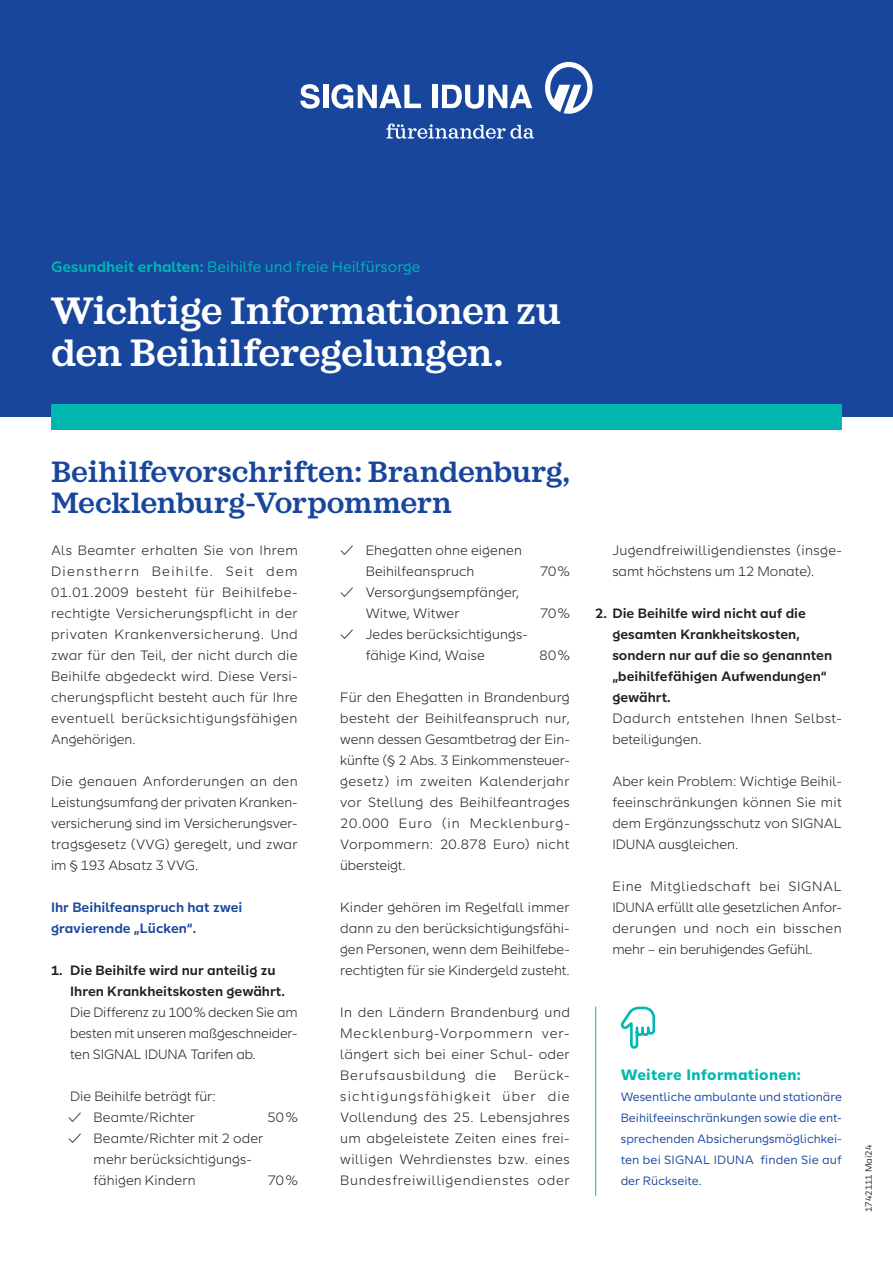
<style>
.page{position:relative;width:893px;height:1263px;background:#fff}
.page>*{position:absolute;margin:0;border:0;box-sizing:border-box;transform-origin:0 0}
.t1{font:600 39px/42px "SI Serif";letter-spacing:-.01em;color:#fff}
.t2{font:600 30px/31.5px "SI Serif";letter-spacing:-.005em;color:#18469d}
.t3{font:15px "SI Sans";color:#00b8af}
.t4{font:700 15px "SI Sans";letter-spacing:.02em;color:#00b8af}
.t5{font:300 13.5px/21px "SI Sans";letter-spacing:.005em;color:#231f20;text-align:justify}
.t6{font:600 13.5px/21px "SI Sans";color:#231f20}
.t7{font:300 13.5px/21px "SI Sans";letter-spacing:.025em;color:#231f20}
.t8{font:600 13.5px/21px "SI Sans";color:#18469d}
.t9{font:300 13.5px/21px "SI Sans";letter-spacing:.035em;color:#231f20}
.t10{font:12px/21px "SI Sans";color:#18469d;text-align:justify}
.t11{font:9px "SI Sans";color:#231f20}
.s1{font-weight:600}
.s2{font-family:"SI Sans Cn"}
</style>
<div class="page">
<div style="left:0;top:0;width:893px;height:417px;background:#18469d"></div>
<div style="left:51px;top:404px;width:791px;height:25px;background:#00b8af"></div>
<svg style="left:620px;top:1006px;width:36px;height:43px"></svg>
<hr style="left:595px;top:1007px;width:1px;height:189px;background:#00b8af">
<svg style="left:300px;top:84px;width:20px;height:25px"></svg>
<div style="left:323px;top:85px;width:5px;height:23px;background:#fff"></div>
<svg style="left:331px;top:84px;width:90px;height:25px"></svg>
<div style="left:432px;top:85px;width:5px;height:23px;background:#fff"></div>
<svg style="left:442px;top:85px;width:90px;height:24px"></svg>
<svg style="left:545px;top:62px;width:48px;height:52px"></svg>
<svg style="left:386px;top:123px;width:148px;height:16px"></svg>
<p class="t3" style="left:51px;top:256px;width:371px"><span class="s1">Gesundheit erhalten:</span> Beihilfe und freie Heilfürsorge</p>
<h1 class="t1" style="left:51px;top:290px;width:512px">Wichtige Informationen zu den Beihilferegelungen.</h1>
<h2 class="t2" style="left:51px;top:456px;width:521px">Beihilfevorschriften: Brandenburg,<br>Mecklenburg-Vorpommern</h2>
<p class="t5" style="left:51px;top:539px;width:248px">Als Beamter erhalten Sie von Ihrem Dienstherrn Beihilfe. Seit dem 01.01.2009 besteht für Beihilfebe&shy;rechtigte Versicherungspflicht in der privaten Krankenversicherung. Und zwar für den Teil, der nicht durch die Beihilfe abgedeckt wird. Diese Versi&shy;cherungspflicht besteht auch für Ihre eventuell berücksichtigungsfähigen Angehörigen.</p>
<p class="t5" style="left:51px;top:770px;width:248px;text-align:left">Die genauen Anforderungen an den Leistungsumfang der privaten Kranken-- versicherung sind im Versicherungsver&shy;tragsgesetz (VVG) geregelt, und zwar im § 193 Absatz 3 VVG.</p>
<p class="t8" style="left:51px;top:896px;width:193px">Ihr Beihilfeanspruch hat zwei gravierende „Lücken“.</p>
<p class="t6" style="left:70px;top:959px;width:216px;text-indent:-19px">1. Die Beihilfe wird nur anteilig zu<br>Ihren Krankheitskosten gewährt.</p>
<p class="t5" style="left:70px;top:1001px;width:229px">Die Differenz zu 100% decken Sie am besten mit unseren maßgeschneider&shy;ten SIGNAL IDUNA Tarifen ab.</p>
<p class="t5" style="left:70px;top:1085px;width:147px">Die Beihilfe beträgt für:</p>
<p class="t5" style="left:68px;top:1106px;width:129px"><span class="s2">✓</span> Beamte/Richter</p>
<p class="t5" style="left:268px;top:1106px;width:32px">50%</p>
<p class="t5" style="left:94px;top:1127px;width:171px;text-align:left;text-indent:-26px"><span class="s2">✓</span> Beamte/Richter mit 2 oder mehr berücksichtigungs&shy;fähigen Kindern</p>
<p class="t5" style="left:268px;top:1169px;width:31px">70%</p>
<p class="t5" style="left:366px;top:539px;width:158px;text-indent:-26px"><span class="s2">✓</span> Ehegatten ohne eigenen<br>Beihilfeanspruch</p>
<p class="t5" style="left:366px;top:581px;width:155px;text-indent:-26px"><span class="s2">✓</span> Versorgungsempfänger,<br>Witwe, Witwer</p>
<p class="t5" style="left:540px;top:560px;width:31px">70%</p>
<p class="t5" style="left:540px;top:602px;width:31px">70%</p>
<p class="t5" style="left:366px;top:623px;width:164px;text-indent:-26px"><span class="s2">✓</span> Jedes berücksichtigungs&shy;fähige Kind, Waise</p>
<p class="t5" style="left:540px;top:644px;width:32px">80%</p>
<p class="t5" style="left:340px;top:686px;width:231px">Für den Ehegatten in Brandenburg besteht der Beihilfeanspruch nur, wenn dessen Gesamtbetrag der Ein&shy;künfte (§ 2 Abs. 3 Einkommensteuer&shy;gesetz) im zweiten Kalenderjahr vor Stellung des Beihilfeantrages 20.000 Euro (in Mecklenburg-Vorpommern: 20.878 Euro) nicht übersteigt.</p>
<p class="t5" style="left:340px;top:896px;width:231px">Kinder gehören im Regelfall immer dann zu den berücksichtigungsfähi&shy;gen Personen, wenn dem Beihilfebe&shy;rechtigten für sie Kindergeld zusteht.</p>
<p class="t5" style="left:340px;top:1001px;width:231px">In den Ländern Brandenburg und Mecklenburg-Vorpommern ver&shy;längert sich bei einer Schul- oder Berufsausbildung die</p>
<p class="t5" style="left:340px;top:1064px;width:231px;text-indent:174px">Berück&shy;sichtigungsfähigkeit über die Vollendung des 25. Lebensjahres um abgeleistete Zeiten eines frei&shy;willigen Wehrdienstes bzw. eines Bundesfreiwilligendienstes oder</p>
<p class="t7" style="left:612px;top:539px;width:231px">Jugendfreiwilligendienstes (insge&shy;samt höchstens um 12 Monate).</p>
<p class="t6" style="left:612px;top:602px;width:221px;text-indent:-17px">2. Die Beihilfe wird nicht auf die gesamten Krankheitskosten, sondern nur auf die so genannten „beihilfefähigen Aufwendungen“ gewährt.</p>
<p class="t9" style="left:612px;top:707px;width:231px">Dadurch entstehen Ihnen Selbst&shy;beteiligungen.</p>
<p class="t5" style="left:612px;top:770px;width:231px">Aber kein Problem: Wichtige Beihil&shy;feeinschränkungen können Sie mit dem Ergänzungsschutz von SIGNAL IDUNA ausgleichen.</p>
<p class="t5" style="left:612px;top:875px;width:231px">Eine Mitgliedschaft bei SIGNAL IDUNA erfüllt alle gesetzlichen Anfor&shy;derungen und noch ein bisschen mehr – ein beruhigendes Gefühl.</p>
<p class="t4" style="left:621px;top:1063px;width:181px">Weitere Informationen:</p>
<p class="t10" style="left:621px;top:1086px;width:223px">Wesentliche ambulante und stationäre Beihilfeeinschränkungen sowie die ent&shy;sprechenden Absicherungsmöglichkei&shy;ten bei SIGNAL IDUNA finden Sie auf der Rückseite.</p>
<p class="t11" style="left:862px;top:1212px;width:69px;rotate:-90deg">1742111 Mai24</p>
</div>
